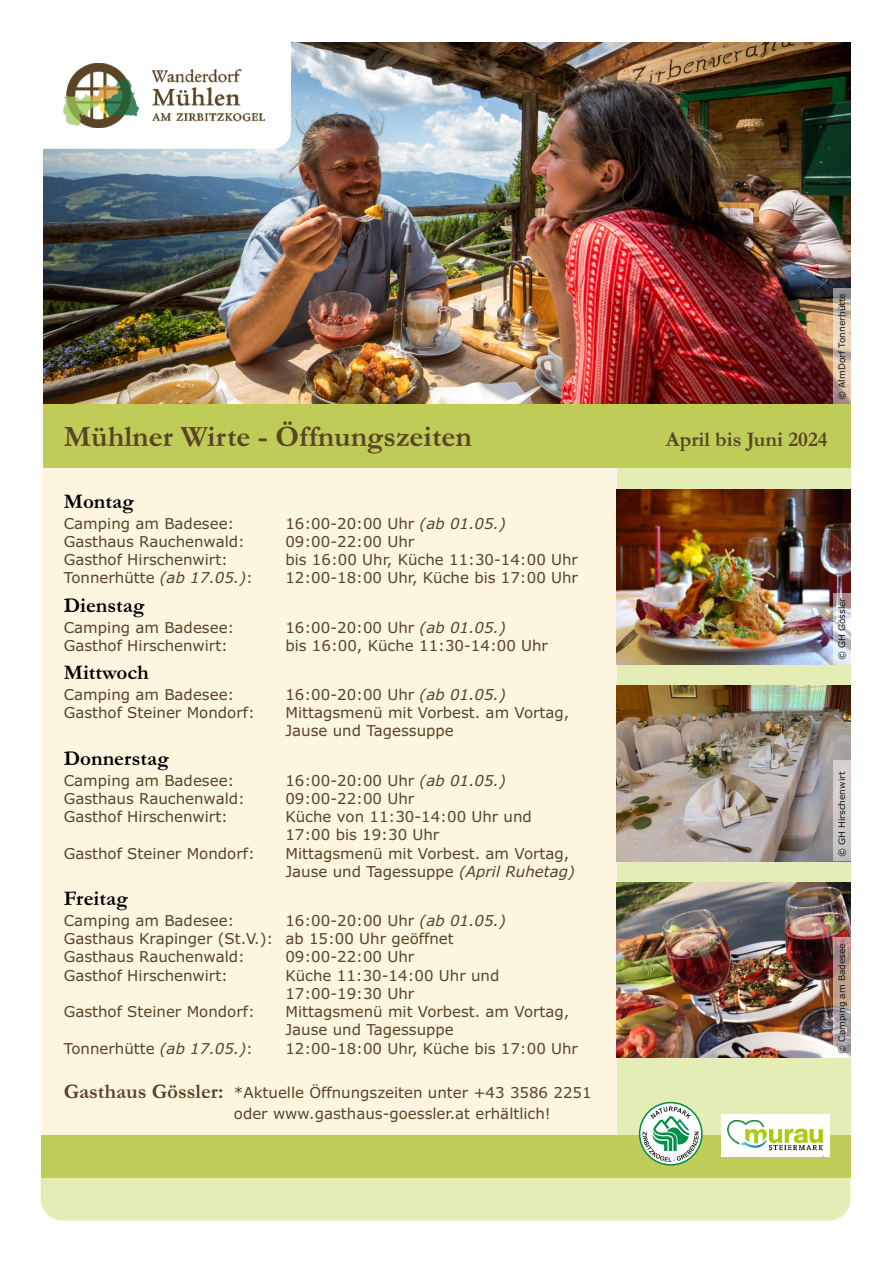
<style>
.page{position:relative;width:893px;height:1263px;background:#fff}
.page>*{position:absolute;margin:0;border:0;box-sizing:border-box;transform-origin:0 0}
.t1{font:700 30px "Garamond";color:#594526}
.t2{font:700 21px "Garamond";color:#000}
.t3{font:700 21px "Garamond";color:#594526}
.t4{font:15px/18.3px "Verdana";color:#594526}
.t5{font:9px "Verdana";color:#151616}
.s1{font-style:italic}
.s2{font-family:"Garamond";font-weight:700;font-size:21px}
</style>
<div class="page">
<img style="left:43px;top:43px;width:807px;height:361px">
<div style="left:833px;top:288px;width:17px;height:116px;background:#fff;opacity:.5"></div>
<div style="left:43px;top:404px;width:807px;height:64px;background:#bfcc57"></div>
<svg style="left:43px;top:43px;width:248px;height:106px"></svg>
<img style="left:64px;top:64px;width:200px;height:64px">
<div style="left:617px;top:468px;width:233px;height:667px;background:#e3edb5"></div>
<div style="left:41px;top:1178px;width:809px;height:42px;background:#e3edb5"></div>
<div style="left:43px;top:468px;width:574px;height:667px;background:#fcf5e0"></div>
<div style="left:41px;top:1135px;width:809px;height:43px;background:#bfcc57"></div>
<img style="left:721px;top:1114px;width:108px;height:43px">
<svg style="left:639px;top:1102px;width:64px;height:63px"></svg>
<img style="left:617px;top:686px;width:233px;height:175px">
<div style="left:833px;top:760px;width:17px;height:101px;background:#fff;opacity:.5"></div>
<img style="left:617px;top:882px;width:233px;height:176px">
<div style="left:833px;top:937px;width:17px;height:121px;background:#fff;opacity:.5"></div>
<img style="left:617px;top:489px;width:233px;height:175px">
<div style="left:833px;top:593px;width:17px;height:71px;background:#fff;opacity:.5"></div>
<h1 class="t1" style="left:64px;top:427px;width:410px">Mühlner Wirte - Öffnungszeiten</h1>
<h2 class="t3" style="left:666px;top:433px;width:163px">April bis Juni 2024</h2>
<p class="t5" style="left:838px;top:400px;width:108px;rotate:-90deg">© AlmDorf Tonnerhütte</p>
<h2 class="t2" style="left:64px;top:494px;width:72px">Montag</h2>
<p class="t4" style="left:64px;top:515px;width:172px">Camping am Badesee:</p>
<p class="t4" style="left:285px;top:515px;width:222px">16:00-20:00 Uhr <span class="s1">(ab 01.05.)</span></p>
<p class="t4" style="left:64px;top:534px;width:183px">Gasthaus Rauchenwald:</p>
<p class="t4" style="left:285px;top:534px;width:130px">09:00-22:00 Uhr</p>
<p class="t4" style="left:64px;top:552px;width:166px">Gasthof Hirschenwirt:</p>
<p class="t4" style="left:285px;top:552px;width:294px">bis 16:00 Uhr, Küche 11:30-14:00 Uhr</p>
<p class="t4" style="left:64px;top:570px;width:191px">Tonnerhütte <span class="s1">(ab 17.05.)</span>:</p>
<p class="t4" style="left:285px;top:570px;width:294px">12:00-18:00 Uhr, Küche bis 17:00 Uhr</p>
<h2 class="t2" style="left:64px;top:598px;width:82px">Dienstag</h2>
<p class="t4" style="left:64px;top:619px;width:172px">Camping am Badesee:</p>
<p class="t4" style="left:285px;top:619px;width:222px">16:00-20:00 Uhr <span class="s1">(ab 01.05.)</span></p>
<p class="t4" style="left:64px;top:637px;width:166px">Gasthof Hirschenwirt:</p>
<p class="t4" style="left:285px;top:637px;width:264px">bis 16:00, Küche 11:30-14:00 Uhr</p>
<p class="t4" style="left:64px;top:687px;width:172px">Camping am Badesee:</p>
<p class="t4" style="left:285px;top:687px;width:222px">16:00-20:00 Uhr <span class="s1">(ab 01.05.)</span></p>
<p class="t4" style="left:64px;top:705px;width:193px">Gasthof Steiner Mondorf:</p>
<p class="t4" style="left:285px;top:705px;width:285px">Mittagsmenü mit Vorbest. am Vortag,<br>Jause und Tagessuppe</p>
<p class="t4" style="left:64px;top:772px;width:172px">Camping am Badesee:</p>
<p class="t4" style="left:285px;top:772px;width:222px">16:00-20:00 Uhr <span class="s1">(ab 01.05.)</span></p>
<p class="t4" style="left:64px;top:790px;width:183px">Gasthaus Rauchenwald:</p>
<p class="t4" style="left:285px;top:790px;width:130px">09:00-22:00 Uhr</p>
<p class="t4" style="left:64px;top:809px;width:166px">Gasthof Hirschenwirt:</p>
<p class="t4" style="left:285px;top:809px;width:248px">Küche von 11:30-14:00 Uhr und<br>17:00 bis 19:30 Uhr</p>
<p class="t4" style="left:64px;top:845px;width:193px">Gasthof Steiner Mondorf:</p>
<p class="t4" style="left:285px;top:845px;width:291px">Mittagsmenü mit Vorbest. am Vortag,<br>Jause und Tagessuppe <span class="s1">(April Ruhetag)</span></p>
<p class="t4" style="left:64px;top:912px;width:172px">Camping am Badesee:</p>
<h2 class="t2" style="left:64px;top:666px;width:87px">Mittwoch</h2>
<h2 class="t2" style="left:64px;top:751px;width:107px">Donnerstag</h2>
<h2 class="t2" style="left:64px;top:891px;width:66px">Freitag</h2>
<p class="t4" style="left:64px;top:912px;width:444px;text-indent:222px">16:00-20:00 Uhr <span class="s1">(ab 01.05.)<br></span>Gasthaus Krapinger (St.V.): ab 15:00 Uhr geöffnet<br>Gasthaus Rauchenwald:</p>
<p class="t4" style="left:285px;top:949px;width:130px">09:00-22:00 Uhr</p>
<p class="t4" style="left:64px;top:967px;width:166px">Gasthof Hirschenwirt:</p>
<p class="t4" style="left:285px;top:967px;width:215px">Küche 11:30-14:00 Uhr und<br>17:00-19:30 Uhr</p>
<p class="t4" style="left:64px;top:1004px;width:193px">Gasthof Steiner Mondorf:</p>
<p class="t4" style="left:285px;top:1004px;width:285px">Mittagsmenü mit Vorbest. am Vortag,<br>Jause und Tagessuppe</p>
<p class="t4" style="left:64px;top:1040px;width:191px">Tonnerhütte <span class="s1">(ab 17.05.)</span>:</p>
<p class="t4" style="left:285px;top:1040px;width:294px">12:00-18:00 Uhr, Küche bis 17:00 Uhr</p>
<p class="t4" style="left:234px;top:1083px;width:359px;line-height:20.5px;text-indent:-170px"><span class="s2">Gasthaus Gössler:</span> *Aktuelle Öffnungszeiten unter +43 3586 2251 oder www.gasthaus-goessler.at erhältlich!</p>
<p class="t5" style="left:838px;top:660px;width:64px;rotate:-90deg">© GH Gössler</p>
<p class="t5" style="left:838px;top:857px;width:87px;rotate:-90deg">© GH Hirschenwirt</p>
<p class="t5" style="left:838px;top:1054px;width:112px;rotate:-90deg">© Camping am Badesee</p>
</div>
